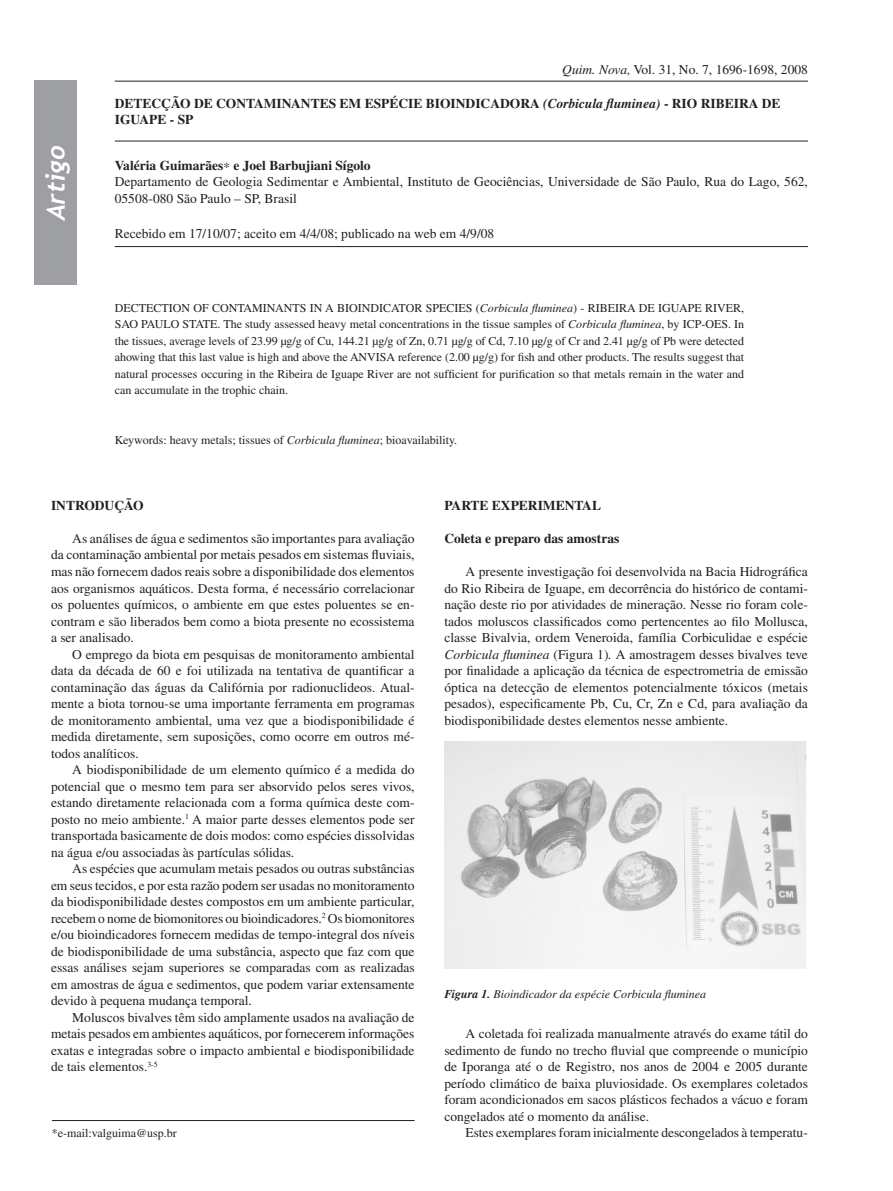
<style>
.page{position:relative;width:893px;height:1191px;background:#fff}
.page>*{position:absolute;margin:0;border:0;box-sizing:border-box;transform-origin:0 0}
.Bibliografia{font:italic 700 25.5px "Trebuchet";color:#fff}
.Endereços{font:13.5px/16.5px "Times";color:#231f20;text-align:justify}
.Título{font:700 13.5px/16.5px "Times";color:#231f20}
.Recebido{font:13.5px "Times";color:#231f20}
.Autores{font:700 13.5px "Times";color:#231f20}
.Sessão{font:700 13.5px "Times";color:#231f20}
.Sub-sessão{font:700 13.5px "Times";color:#231f20}
.Resumo{font:12px/16.5px "Times";color:#231f20;text-align:justify}
.Keywords{font:12px "Times";color:#231f20}
.Figura{font:italic 12px "Times";color:#231f20}
.Rodapé{font:12px "Times";color:#231f20}
.s1{font-style:italic}
.s2{font-weight:700}
</style>
<div class="page">
<div style="left:34px;top:81px;width:43px;height:204px;background:#9d9fa2"></div>
<hr style="left:52px;top:1120px;width:363px;height:1px;background:#231f20">
<hr style="left:115px;top:81px;width:693px;height:1px;background:#231f20">
<hr style="left:115px;top:141px;width:693px;height:1px;background:#231f20">
<hr style="left:115px;top:246px;width:693px;height:1px;background:#231f20">
<img style="left:444px;top:741px;width:363px;height:227px">
<p class="Bibliografia" style="left:40px;top:220px;width:76px;rotate:-90deg">Artigo</p>
<p class="Endereços" style="left:562px;top:61px;width:247px"><span class="s1">Quim. Nova,</span> Vol. 31, No. 7, 1696-1698, 2008</p>
<p class="Título" style="left:115px;top:95px;width:667px">DETECÇÃO DE CONTAMINANTES EM ESPÉCIE BIOINDICADORA <span class="s1">(Corbicula fluminea)</span> - RIO RIBEIRA DE<br>IGUAPE - SP</p>
<p class="Autores" style="left:115px;top:157px;width:257px">VALÉRIA GUIMARÃES∗ E JOEL BARBUJIANI SÍGOLO</p>
<p class="Endereços" style="left:115px;top:173px;width:695px">Departamento de Geologia Sedimentar e Ambiental, Instituto de Geociências, Universidade de São Paulo, Rua do Lago, 562,<br>05508-080 São Paulo – SP, Brasil</p>
<p class="Recebido" style="left:115px;top:226px;width:381px">Recebido em 17/10/07; aceito em 4/4/08; publicado na web em 4/9/08</p>
<p class="Resumo" style="left:115px;top:299px;width:251px">dectection OF CONTAMINANTS in A bioindi</p>
<p class="Resumo" style="left:383px;top:299px;width:240px">cator specieS (<span class="s1">Corbicula fluminea</span>) - Rib eira</p>
<p class="Resumo" style="left:639px;top:299px;width:33px">de Iguap</p>
<p class="Resumo" style="left:694px;top:299px;width:51px">e River,</p>
<p class="Resumo" style="left:115px;top:316px;width:41px">Sao Paul</p>
<p class="Resumo" style="left:115px;top:316px;width:631px;text-indent:56px">o State. The study assessed heavy metal concentrations in the tissue samples of <span class="s1">Corbicula fluminea</span>, by ICP-OES. In the tissues, average levels of 23.99 µg/g of Cu, 144.21 µg/g of Zn, 0.71 µg/g of Cd, 7.10 µg/g of Cr and 2.41 µg/g of Pb were detected ahowing that this last value is high and above the ANVISA reference (2.00 µg/g) for fish and other products. The results suggest that natural processes occuring in the Ribeira de Iguape River are not sufficient for purification so that metals remain in the water and can accumulate in the trophic chain.</p>
<p class="Keywords" style="left:115px;top:433px;width:344px">Keywords: heavy metals; tissues of <span class="s1">Corbicula fluminea</span>; bioavailability.</p>
<p class="Sessão" style="left:51px;top:497px;width:94px">INTRODUÇÃO</p>
<p class="Endereços" style="left:51px;top:530px;width:365px;text-indent:21px">As análises de água e sedimentos são importantes para avaliação da contaminação ambiental por metais pesados em sistemas fluviais, mas não fornecem dados reais sobre a disponibilidade dos elementos aos organismos aquáticos. Desta forma, é necessário correlacionar os poluentes químicos, o ambiente em que estes poluentes se en&shy;contram e são liberados bem como a biota presente no ecossistema a ser analisado.</p>
<p class="Endereços" style="left:51px;top:645px;width:365px;text-indent:21px">O emprego da biota em pesquisas de monitoramento ambiental data da década de 60 e foi utilizada na tentativa de quantificar a contaminação das águas da Califórnia por radionuclideos. Atual&shy;mente a biota tornou-se uma importante ferramenta em programas de monitoramento ambiental, uma vez que a biodisponibilidade é medida diretamente, sem suposições, como ocorre em outros mé&shy;todos analíticos.</p>
<p class="Endereços" style="left:51px;top:761px;width:365px;text-indent:21px">A biodisponibilidade de um elemento químico é a medida do potencial que o mesmo tem para ser absorvido pelos seres vivos, estando diretamente relacionada com a forma química deste com&shy;posto no meio ambiente.<sup>1</sup> A maior parte desses elementos pode ser transportada basicamente de dois modos: como espécies dissolvidas na água e/ou associadas às partículas sólidas.</p>
<p class="Endereços" style="left:51px;top:860px;width:365px;text-indent:21px">As espécies que acumulam metais pesados ou outras substâncias em seus tecidos, e por esta razão podem ser usadas no monitoramento da biodisponibilidade destes compostos em um ambiente particular, recebem o nome de biomonitores ou bioindicadores.<sup>2</sup> Os biomonitores e/ou bioindicadores fornecem medidas de tempo-integral dos níveis de biodisponibilidade de uma substância, aspecto que faz com que essas análises sejam superiores se comparadas com as realizadas em amostras de água e sedimentos, que podem variar extensamente devido à pequena mudança temporal.</p>
<p class="Endereços" style="left:51px;top:1008px;width:365px;text-indent:21px">Moluscos bivalves têm sido amplamente usados na avaliação de metais pesados em ambientes aquáticos, por fornecerem informações exatas e integradas sobre o impacto ambiental e biodisponibilidade de tais elementos.<sup>3-5</sup></p>
<p class="Rodapé" style="left:52px;top:1126px;width:127px">*e-mail:valguima@usp.br</p>
<p class="Sessão" style="left:444px;top:497px;width:10px">PARTE</p>
<p class="Sessão" style="left:492px;top:497px;width:29px">EXPERIMENTA</p>
<p class="Sessão" style="left:592px;top:497px;width:11px">L</p>
<p class="Sub-sessão" style="left:444px;top:530px;width:176px">COLETA E PREPARO DAS AMOSTRAS</p>
<p class="Endereços" style="left:444px;top:563px;width:365px;text-indent:21px">A presente investigação foi desenvolvida na Bacia Hidrográfica do Rio Ribeira de Iguape, em decorrência do histórico de contami&shy;nação deste rio por atividades de mineração. Nesse rio foram cole&shy;tados moluscos classificados como pertencentes ao filo Mollusca, classe Bivalvia, ordem Veneroida, família Corbiculidae e espécie <span class="s1">Corbicula fluminea</span> (Figura 1)<span class="s1">.</span> A amostragem desses bivalves teve por finalidade a aplicação da técnica de espectrometria de emissão óptica na detecção de elementos potencialmente tóxicos (metais pesados), especificamente Pb, Cu, Cr, Zn e Cd, para avaliação da biodisponibilidade destes elementos nesse ambiente.</p>
<p class="Figura" style="left:444px;top:987px;width:263px"><span class="s2">Figura 1.</span> Bioindicador da espécie Corbicula fluminea</p>
<p class="Endereços" style="left:444px;top:1025px;width:365px;text-indent:21px">A coletada foi realizada manualmente através do exame tátil do sedimento de fundo no trecho fluvial que compreende o município de Iporanga até o de Registro, nos anos de 2004 e 2005 durante período climático de baixa pluviosidade. Os exemplares coletados foram acondicionados em sacos plásticos fechados a vácuo e foram congelados até o momento da análise.</p>
<p class="Endereços" style="left:466px;top:1124px;width:344px">Estes exemplares foram inicialmente descongelados à temperatu-</p>
</div>
